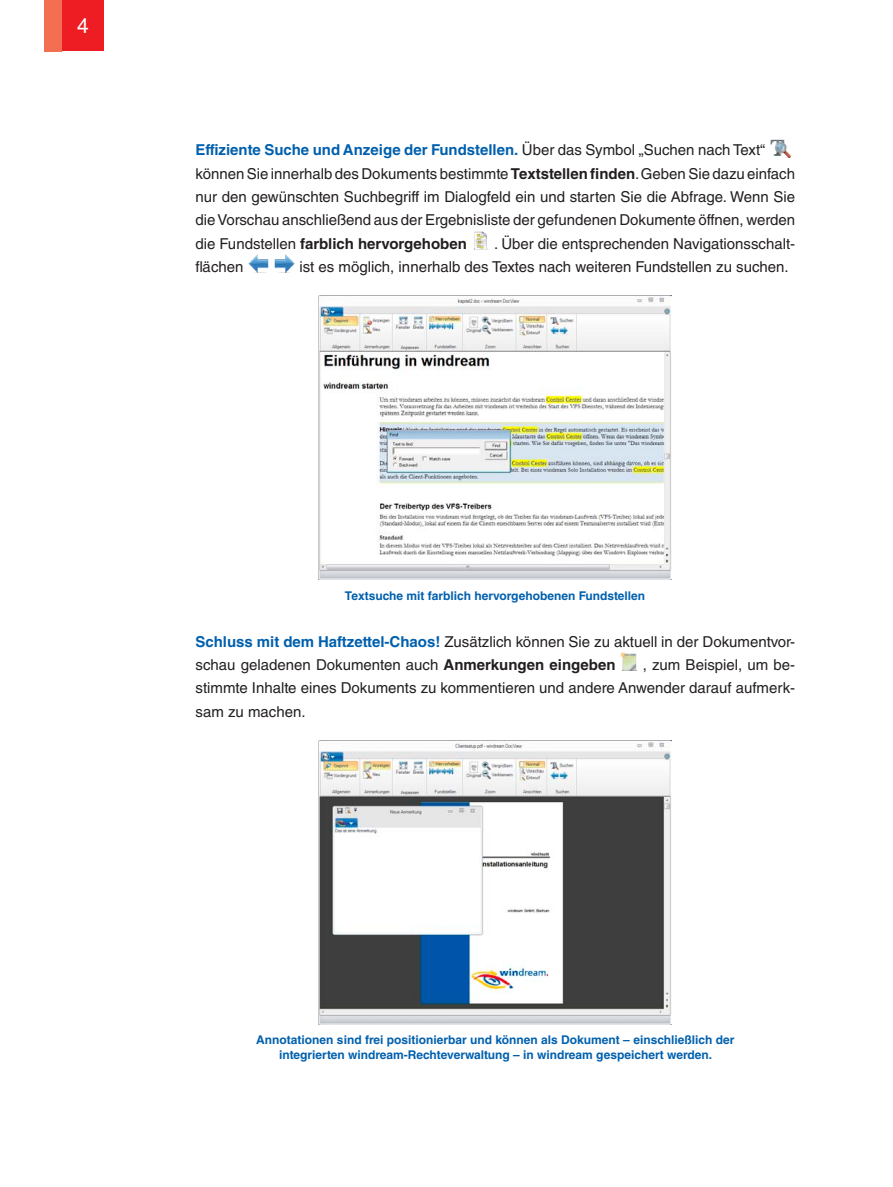
<style>
.page{position:relative;width:893px;height:1187px;background:#fff}
.page>*{position:absolute;margin:0;border:0;box-sizing:border-box;transform-origin:0 0}
.t1{font:21px "Helvetica LT Std";color:#fff}
.t2{font:15px/23.4px "Helvetica LT Std";color:#231f20}
.t3{font:700 12px/14.4px "Helvetica LT Std";color:#0160ae;text-align:center}
.s1{font-weight:700;color:#0160ae}
.s2{font-weight:700}
</style>
<div class="page">
<div style="left:62px;top:0;width:42px;height:51px;background:#ee1d23"></div>
<div style="left:45px;top:0;width:17px;height:51px;background:#f36f51"></div>
<img style="left:770px;top:139px;width:21px;height:19px">
<img style="left:474px;top:231px;width:14px;height:18px">
<img style="left:248px;top:254px;width:21px;height:18px">
<img style="left:274px;top:254px;width:21px;height:18px">
<img style="left:620px;top:651px;width:17px;height:19px">
<img style="left:318px;top:295px;width:353px;height:284px">
<img style="left:319px;top:740px;width:353px;height:284px">
<h1 class="t1" style="left:77px;top:13px;width:13px">4</h1>
<p class="t2" style="left:196px;top:138px;width:601px"><span class="s1">Effiziente Suche und Anzeige der Fundstellen.</span> Über das Symbol „Suchen nach Text“ können Sie innerhalb des Dokuments bestimmte <span class="s2">Textstellen finden</span>. Geben Sie dazu einfach nur den gewünschten Suchbegriff im Dialogfeld ein und starten Sie die Abfrage. Wenn Sie die Vorschau anschließend aus der Ergebnisliste der gefundenen Dokumente öffnen, werden die Fundstellen <span class="s2">farblich hervorgehoben</span></p>
<p class="t2" style="left:494px;top:232px;width:303px">. Über die entsprechenden Navigationsschalt-</p>
<p class="t2" style="left:196px;top:255px;width:49px">flächen</p>
<p class="t2" style="left:299px;top:255px;width:491px">ist es möglich, innerhalb des Textes nach weiteren Fundstellen zu suchen.</p>
<p class="t3" style="left:345px;top:588px;width:302px">Textsuche mit farblich hervorgehobenen Fundstellen</p>
<p class="t2" style="left:196px;top:629px;width:601px"><span class="s1">Schluss mit dem Haftzettel-Chaos!</span> Zusätzlich können Sie zu aktuell in der Dokumentvor&shy;schau geladenen Dokumenten auch <span class="s2">Anmerkungen eingeben</span></p>
<p class="t2" style="left:196px;top:653px;width:601px;text-align:justify;text-indent:447px">, zum Beispiel, um be&shy;stimmte Inhalte eines Dokuments zu kommentieren und andere Anwender darauf aufmerk&shy;sam zu machen.</p>
<p class="t3" style="left:256px;top:1032px;width:480px">Annotationen sind frei positionierbar und können als Dokument – einschließlich der integrierten windream-Rechteverwaltung – in windream gespeichert werden.</p>
</div>
